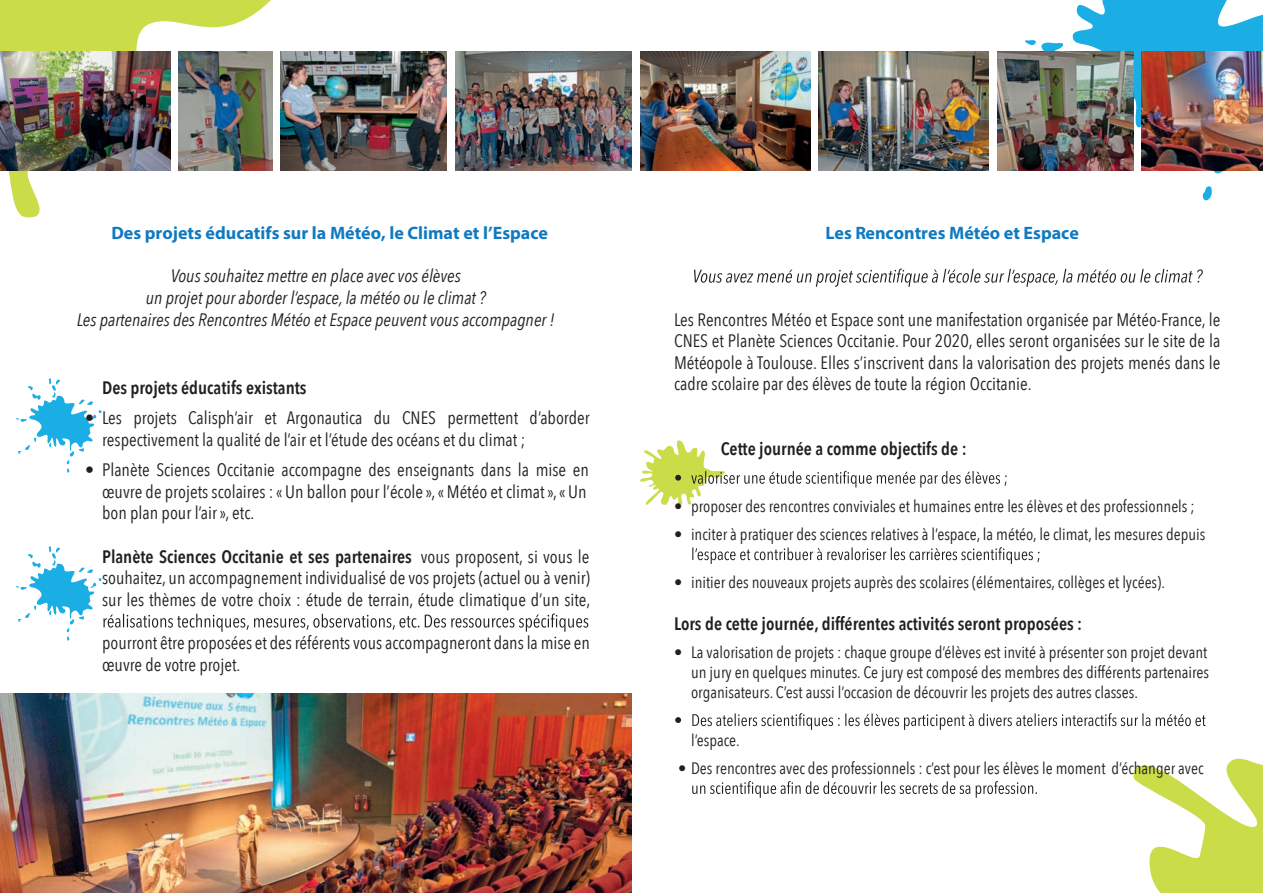
<style>
.page{position:relative;width:1263px;height:893px;background:#fff}
.page>*{position:absolute;margin:0;border:0;box-sizing:border-box;transform-origin:0 0}
.t1{font:18px/21.6px "Avenir Next Condensed";color:#231f20}
.t2{font:italic 18px/21.6px "Avenir Next Condensed";color:#231f20;text-align:center}
.t3{font:600 18px "Avenir Next Condensed";color:#231f20}
.t4{font:700 18px "Myriad Pro";color:#107ac0}
.t5{font:16.5px/19.8px "Avenir Next Condensed";color:#231f20;text-align:justify}
.s1{font-weight:600}
</style>
<div class="page">
<svg style="left:1202px;top:186px;width:10px;height:15px"></svg>
<svg style="left:1024px;top:0;width:239px;height:174px"></svg>
<svg style="left:0;top:0;width:304px;height:218px"></svg>
<img style="left:819px;top:51px;width:170px;height:119px">
<svg style="left:16px;top:378px;width:86px;height:94px"></svg>
<svg style="left:16px;top:546px;width:572px;height:94px"></svg>
<img style="left:281px;top:51px;width:165px;height:119px">
<img style="left:179px;top:51px;width:93px;height:119px">
<img style="left:0;top:51px;width:170px;height:119px">
<img style="left:455px;top:51px;width:176px;height:119px">
<img style="left:640px;top:51px;width:170px;height:119px">
<img style="left:997px;top:51px;width:136px;height:119px">
<img style="left:1142px;top:51px;width:121px;height:119px">
<svg style="left:694px;top:269px;width:509px;height:18px"></svg>
<svg style="left:640px;top:440px;width:367px;height:65px"></svg>
<svg style="left:692px;top:547px;width:347px;height:17px"></svg>
<svg style="left:675px;top:717px;width:6px;height:6px"></svg>
<svg style="left:692px;top:713px;width:571px;height:180px"></svg>
<img style="left:0;top:693px;width:631px;height:200px">
<p class="t4" style="left:111px;top:221px;width:438px">Des projets éducatifs sur la Météo, le Climat et l’Espace</p>
<p class="t2" style="left:77px;top:265px;width:480px">Vous souhaitez mettre en place avec vos élèves<br>un projet pour aborder l’espace, la météo ou le climat ?<br>Les partenaires des Rencontres Météo et Espace peuvent vous accompagner !</p>
<p class="t3" style="left:102px;top:377px;width:206px">Des projets éducatifs existants</p>
<p class="t1" style="left:102px;top:407px;width:489px;text-indent:-17px">• Les projets Calisph’air et Argonautica du CNES permettent d’aborder respectivement la qualité de l’air et l’étude des océans et du climat ;</p>
<p class="t1" style="left:102px;top:459px;width:488px;text-indent:-17px">• Planète Sciences Occitanie accompagne des enseignants dans la mise en œuvre de projets scolaires : « Un ballon pour l’école », « Météo et climat », « Un bon plan pour l’air », etc.</p>
<p class="t1" style="left:102px;top:545px;width:490px;text-align:justify"><span class="s1">Planète Sciences Occitanie et ses partenaires</span> vous proposent, si vous le souhaitez, un accompagnement individualisé de vos projets (actuel ou à venir) sur les thèmes de votre choix : étude de terrain, étude climatique d’un site,</p>
<p class="t1" style="left:102px;top:632px;width:489px">pourront être proposées et des référents vous accompagneront dans la mise en œuvre de votre projet.</p>
<p class="t4" style="left:825px;top:221px;width:255px">Les Rencontres Météo et Espace</p>
<p class="t1" style="left:674px;top:308px;width:548px;text-align:justify">Les Rencontres Météo et Espace sont une manifestation organisée par Météo-France, le CNES et Planète Sciences Occitanie. Pour 2020, elles seront organisées sur le site de la Météopole à Toulouse. Elles s’inscrivent dans la valorisation des projets menés dans le cadre scolaire par des élèves de toute la région Occitanie.</p>
<p class="t3" style="left:721px;top:438px;width:247px">Cette journée a comme objectifs de :</p>
<p class="t5" style="left:674px;top:496px;width:522px">• proposer des rencontres conviviales et humaines entre les élèves et des professionnels ;</p>
<p class="t5" style="left:674px;top:524px;width:533px">• inciter à pratiquer des sciences relatives à l’espace, la météo, le climat, les mesures depuis</p>
<p class="t5" style="left:674px;top:573px;width:492px">• initier des nouveaux projets auprès des scolaires (élémentaires, collèges et lycées).</p>
<p class="t3" style="left:674px;top:612px;width:410px">Lors de cette journée, différentes activités seront proposées :</p>
<p class="t5" style="left:691px;top:642px;width:520px;text-indent:-17px">• La valorisation de projets : chaque groupe d’élèves est invité à présenter son projet devant un jury en quelques minutes. Ce jury est composé des membres des différents partenaires organisateurs. C’est aussi l’occasion de découvrir les projets des autres classes.</p>
<p class="t5" style="left:691px;top:730px;width:50px">l’espace.</p>
<p class="t5" style="left:678px;top:758px;width:527px">• Des rencontres avec des professionnels : c’est pour les élèves le moment d’échanger avec</p>
</div>
